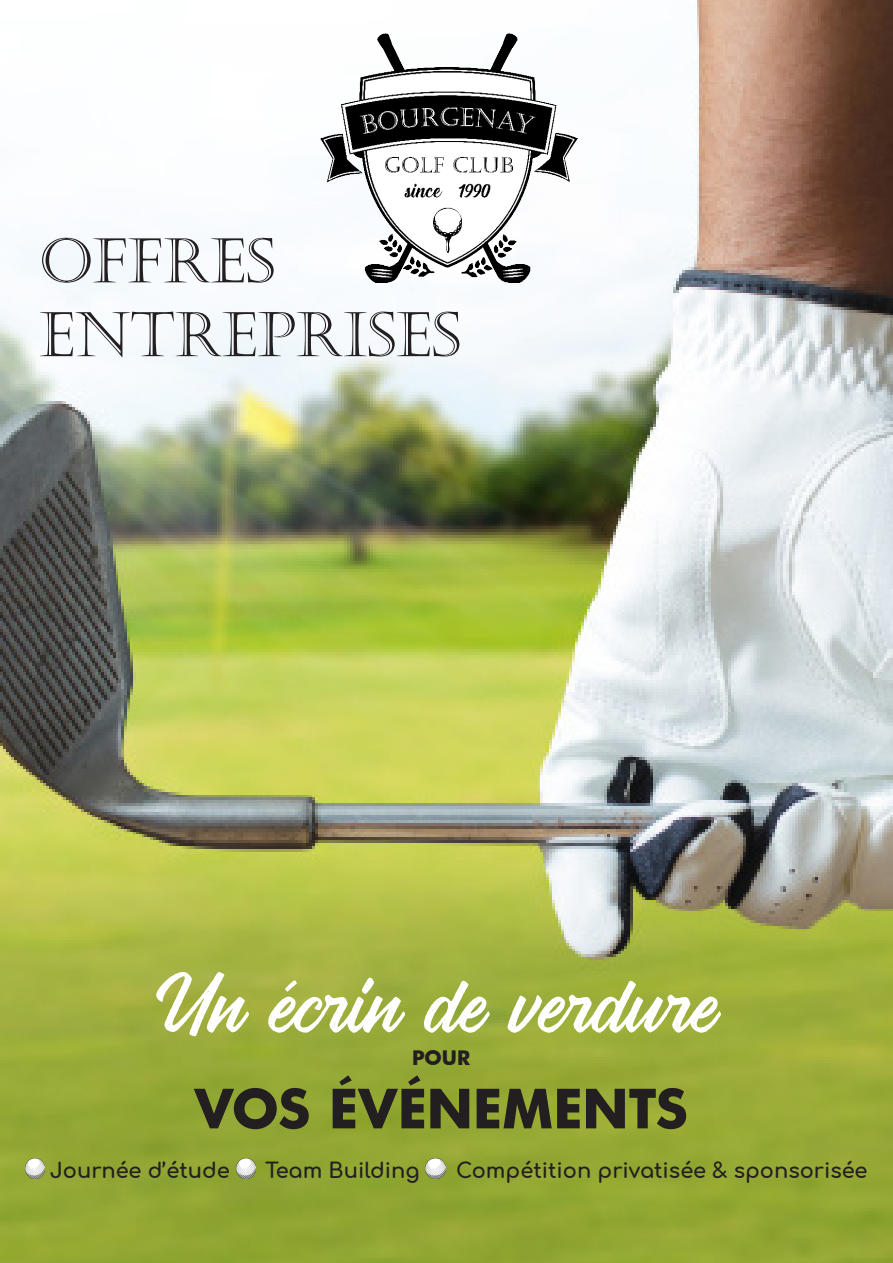
<style>
.page{position:relative;width:893px;height:1263px;background:#fff}
.page>*{position:absolute;margin:0;border:0;box-sizing:border-box;transform-origin:0 0}
.t1{font:61.5px "Castellar";color:#231f20}
.t2{font:61.5px "Vigrand Reg Aged";color:#fff}
.t3{font:700 52.5px "Futura";color:#231f20}
.t4{font:700 21px "Comfortaa";color:#231f20}
.t5{font:700 19.5px "Futura";color:#231f20}
</style>
<div class="page">
<img style="left:0;top:0;width:893px;height:1263px">
<img style="left:320px;top:34px;width:258px;height:249px">
<img style="left:25px;top:1159px;width:20px;height:19px">
<img style="left:236px;top:1159px;width:20px;height:19px">
<img style="left:426px;top:1159px;width:19px;height:19px">
<p class="t1" style="left:39px;top:226px;width:237px">OFFRES</p>
<p class="t1" style="left:39px;top:300px;width:423px">ENTREPRISES</p>
<p class="t2" style="left:164px;top:957px;width:555px">Un écrin de verdure</p>
<p class="t5" style="left:412px;top:1044px;width:60px">POUR</p>
<p class="t3" style="left:194px;top:1072px;width:496px">VOS ÉVÉNEMENTS</p>
<p class="t4" style="left:50px;top:1151px;width:182px">Journée d’étude</p>
<p class="t4" style="left:265px;top:1151px;width:156px">Team Building</p>
<p class="t4" style="left:456px;top:1151px;width:413px">Compétition privatisée &amp; sponsorisée</p>
</div>
